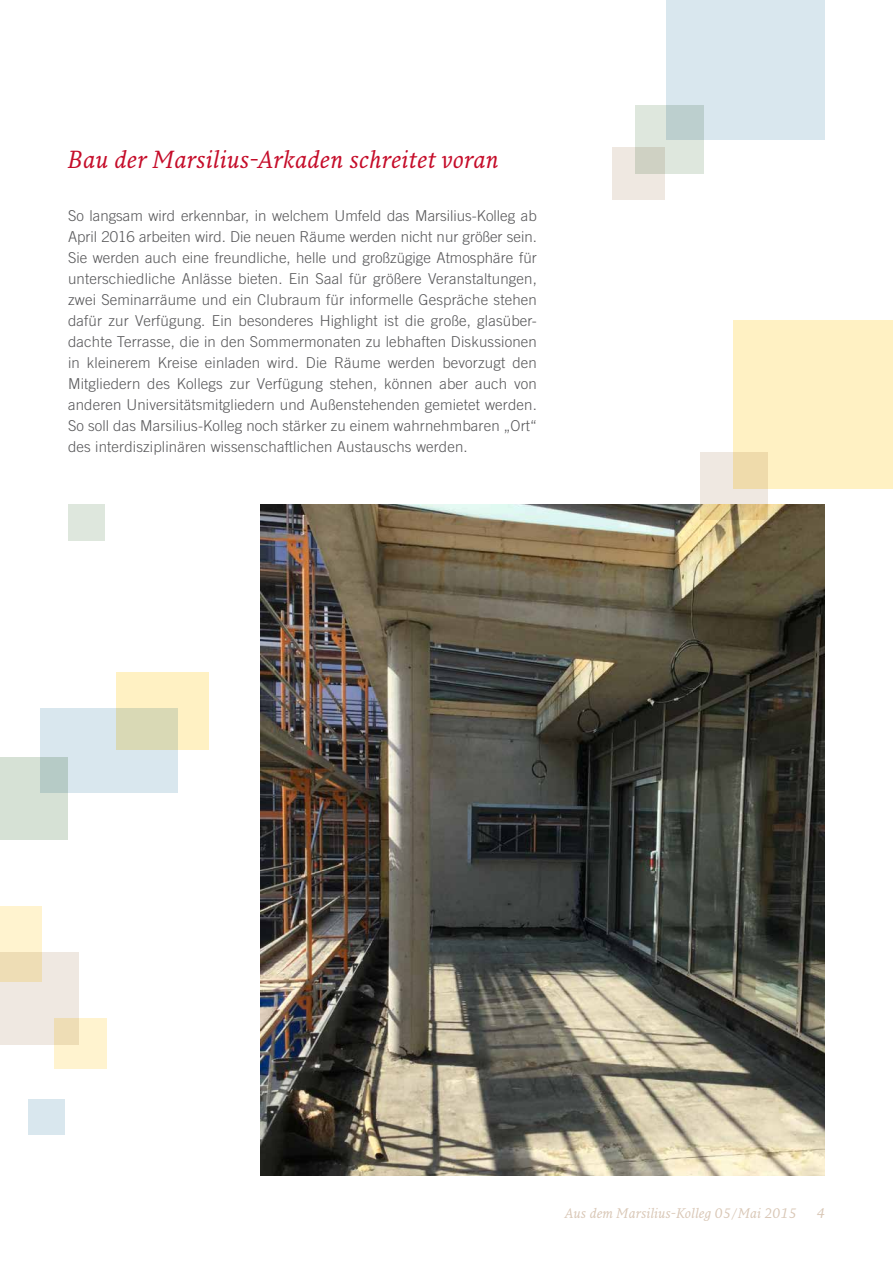
<style>
.page{position:relative;width:893px;height:1263px;background:#fff}
.page>*{position:absolute;margin:0;border:0;box-sizing:border-box;transform-origin:0 0}
.t1{font:italic 24px "Fresco Pro";color:#c50c29}
.t2{font:300 15px/21px "Trade Gothic LT Pro";letter-spacing:.01em;color:#58585a;text-align:justify}
.t3{font:italic 13.5px "Fresco Pro";color:#d9c7b6}
</style>
<div class="page">
<img style="left:260px;top:504px;width:565px;height:672px">
<div style="left:68px;top:504px;width:37px;height:37px;background:#dee7dd"></div>
<div style="left:666px;top:0;width:158px;height:139px;background:#d9e7ee"></div>
<div style="left:612px;top:147px;width:53px;height:53px;background:#efe8e1"></div>
<svg style="left:701px;top:452px;width:67px;height:68px;fill:#efe8e1"></svg>
<div style="left:733px;top:320px;width:160px;height:168px;background:#fff1c3"></div>
<svg style="left:635px;top:105px;width:68px;height:68px;fill:#dee7dd"></svg>
<div style="left:0;top:952px;width:79px;height:92px;background:#efe8e1"></div>
<div style="left:0;top:906px;width:41px;height:75px;background:linear-gradient(to bottom,#fffbd8,#ecdab2)"></div>
<svg style="left:54px;top:1018px;width:53px;height:50px;fill:#fff3cf"></svg>
<div style="left:28px;top:1099px;width:37px;height:35px;background:#d9e7ee"></div>
<div style="left:40px;top:708px;width:138px;height:84px;background:#d9e7ee"></div>
<svg style="left:0;top:758px;width:68px;height:82px;fill:#d6e1d5"></svg>
<svg style="left:116px;top:672px;width:92px;height:78px;fill:#fff1c3"></svg>
<h1 class="t1" style="left:68px;top:144px;width:432px">Bau der Marsilius-Arkaden schreitet voran</h1>
<p class="t2" style="left:68px;top:204px;width:470px">So langsam wird erkennbar, in welchem Umfeld das Marsilius-Kolleg ab April 2016 arbeiten wird. Die neuen Räume werden nicht nur größer sein.<br>Sie werden auch eine freundliche, helle und großzügige Atmosphäre für unterschiedliche Anlässe bieten. Ein Saal für größere Veranstaltungen, zwei Seminarräume und ein Clubraum für informelle Gespräche stehen dafür zur Verfügung. Ein besonderes Highlight ist die große, glasüber&shy;dachte Terrasse, die in den Sommermonaten zu lebhaften Diskussionen in kleinerem Kreise einladen wird. Die Räume werden bevorzugt den Mitgliedern des Kollegs zur Verfügung stehen, können aber auch von anderen Universitätsmitgliedern und Außenstehenden gemietet werden.<br>So soll das Marsilius-Kolleg noch stärker zu einem wahrnehmbaren „Ort“ des interdisziplinären wissenschaftlichen Austauschs werden.</p>
<p class="t3" style="left:565px;top:1205px;width:233px">Aus dem Marsilius-Kolleg 05/Mai 2015</p>
<p class="t3" style="left:817px;top:1205px;width:10px">4</p>
</div>
